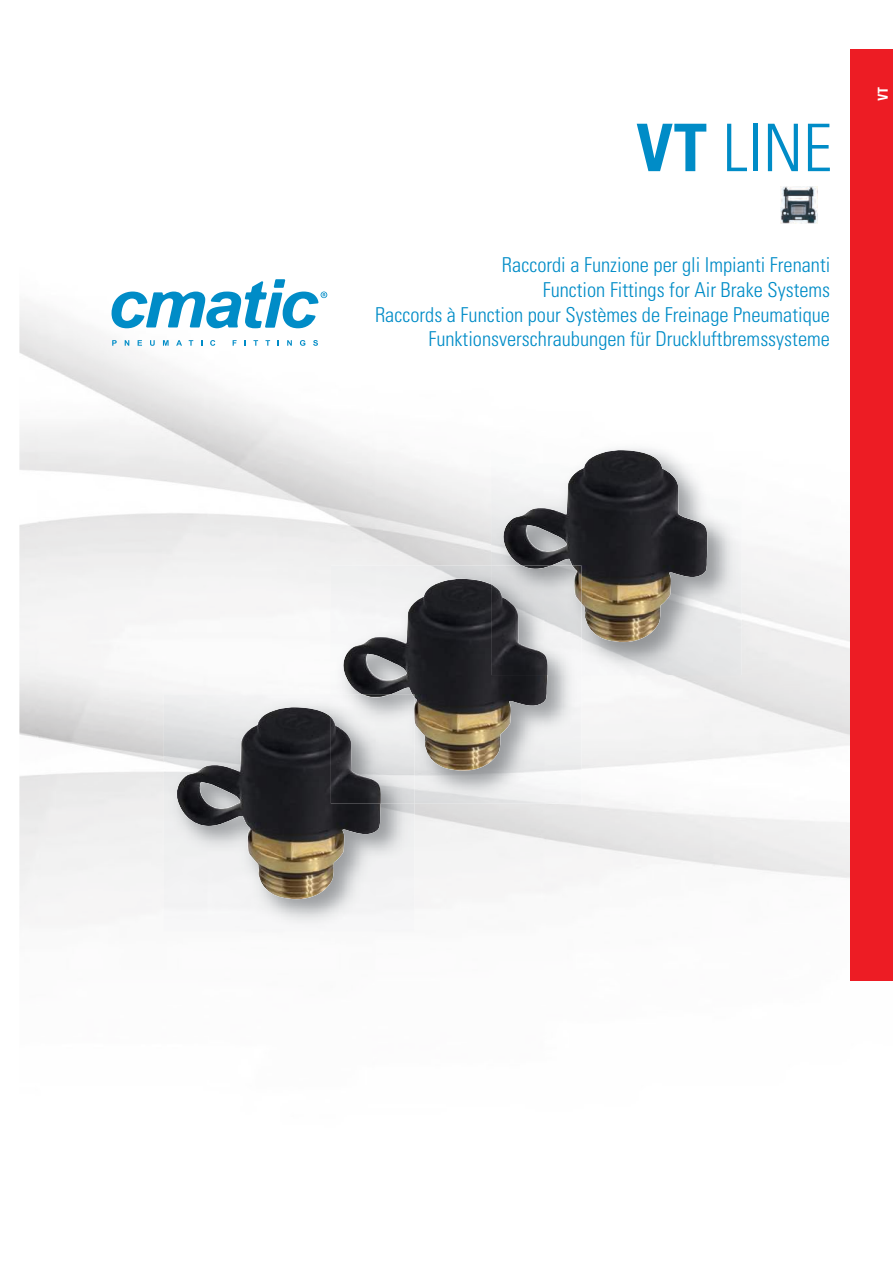
<style>
.page{position:relative;width:893px;height:1263px;background:#fff}
.page>*{position:absolute;margin:0;border:0;box-sizing:border-box;transform-origin:0 0}
.t1{font:300 condensed 65.7px "Univers";color:#008cc7}
.t2{font:300 condensed 20.55px/24.6px "Univers";color:#008cc7;text-align:right}
.t3{font:700 condensed 14.4px "Univers";color:#fff}
.s1{font-weight:700}
</style>
<div class="page">
<img style="left:19px;top:186px;width:831px;height:737px">
<svg style="left:112px;top:340px;width:5px;height:6px"></svg>
<svg style="left:125px;top:340px;width:4px;height:6px"></svg>
<svg style="left:138px;top:340px;width:4px;height:6px"></svg>
<svg style="left:150px;top:340px;width:5px;height:6px"></svg>
<svg style="left:163px;top:340px;width:6px;height:6px"></svg>
<svg style="left:176px;top:340px;width:6px;height:6px"></svg>
<svg style="left:189px;top:340px;width:4px;height:6px"></svg>
<svg style="left:210px;top:340px;width:5px;height:6px"></svg>
<svg style="left:233px;top:340px;width:4px;height:6px"></svg>
<svg style="left:253px;top:340px;width:5px;height:6px"></svg>
<svg style="left:265px;top:340px;width:5px;height:6px"></svg>
<svg style="left:287px;top:340px;width:5px;height:6px"></svg>
<svg style="left:300px;top:340px;width:5px;height:6px"></svg>
<svg style="left:313px;top:340px;width:5px;height:6px"></svg>
<svg style="left:112px;top:279px;width:215px;height:49px"></svg>
<img style="left:164px;top:694px;width:250px;height:231px">
<img style="left:175px;top:707px;width:206px;height:192px">
<img style="left:331px;top:566px;width:250px;height:238px">
<img style="left:331px;top:694px;width:83px;height:110px">
<img style="left:331px;top:717px;width:50px;height:87px">
<img style="left:341px;top:579px;width:206px;height:192px">
<img style="left:362px;top:694px;width:52px;height:27px">
<img style="left:491px;top:437px;width:251px;height:238px">
<img style="left:491px;top:566px;width:90px;height:109px">
<img style="left:491px;top:584px;width:57px;height:91px">
<img style="left:501px;top:450px;width:208px;height:192px">
<img style="left:522px;top:566px;width:59px;height:38px">
<img style="left:780px;top:187px;width:37px;height:37px">
<div style="left:850px;top:49px;width:43px;height:932px;background:#ed1c24"></div>
<h1 class="t1" style="left:636px;top:123px;width:197px"><span class="s1">VT</span> LINE</h1>
<p class="t2" style="left:375px;top:255px;width:457px">Raccordi a Funzione per gli Impianti Frenanti<br>Function Fittings for Air Brake Systems<br>Raccords à Function pour Systèmes de Freinage Pneumatique Funktionsverschraubungen für Druckluftbremssysteme</p>
<p class="t3" style="left:878px;top:101px;width:16px;rotate:-90deg">VT</p>
</div>
